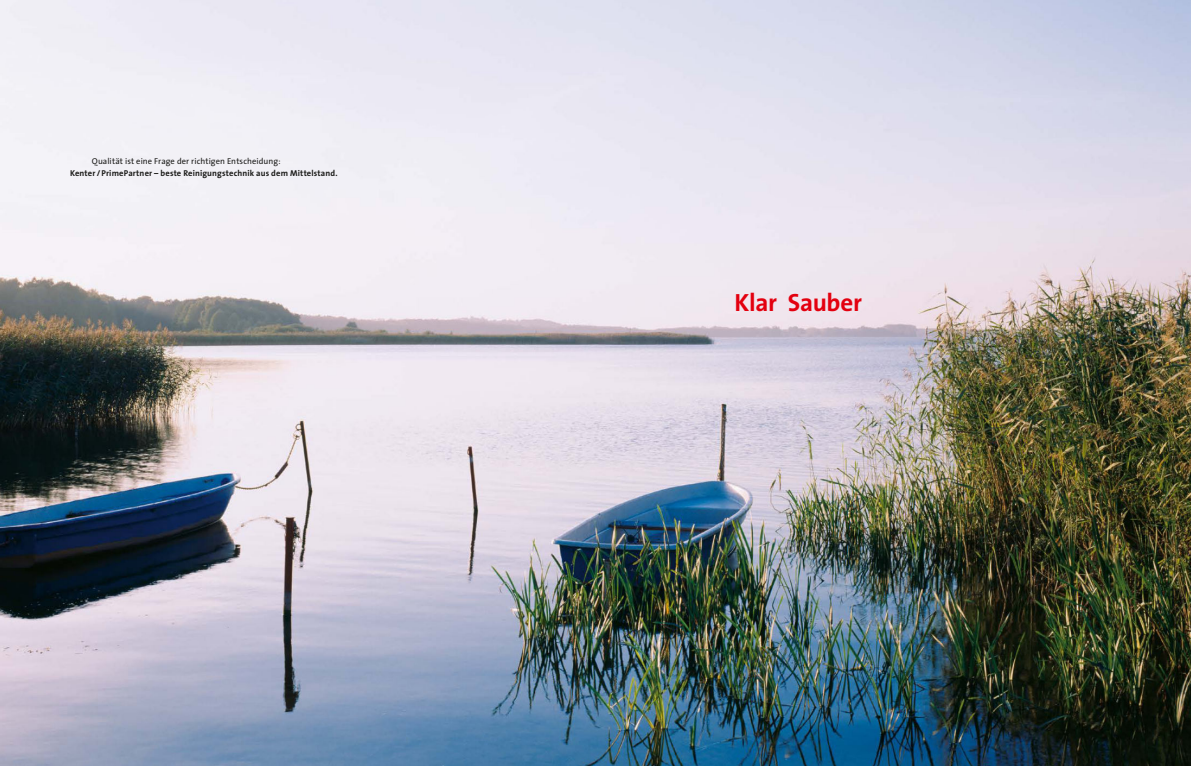
<style>
.page{position:relative;width:1191px;height:766px;background:#fff}
.page>*{position:absolute;margin:0;border:0;box-sizing:border-box;transform-origin:0 0}
.t1{font:700 25px "The Sans";letter-spacing:-.015em;color:#e3000f}
.t2{font:700 8.5px "The Sans";letter-spacing:.015em;color:#1a1a18}
.t3{font:8.5px "The Sans";letter-spacing:.01em;color:#1a1a18}
</style>
<div class="page">
<img style="left:0;top:0;width:1191px;height:765px">
<p class="t3" style="left:92px;top:156px;width:190px">Qualität ist eine Frage der richtigen Entscheidung:</p>
<p class="t2" style="left:70px;top:168px;width:269px">Kenter / PrimePartner – beste Reinigungstechnik aus dem Mittelstand.</p>
<h1 class="t1" style="left:734px;top:289px;width:129px">Klar Sauber</h1>
</div>
